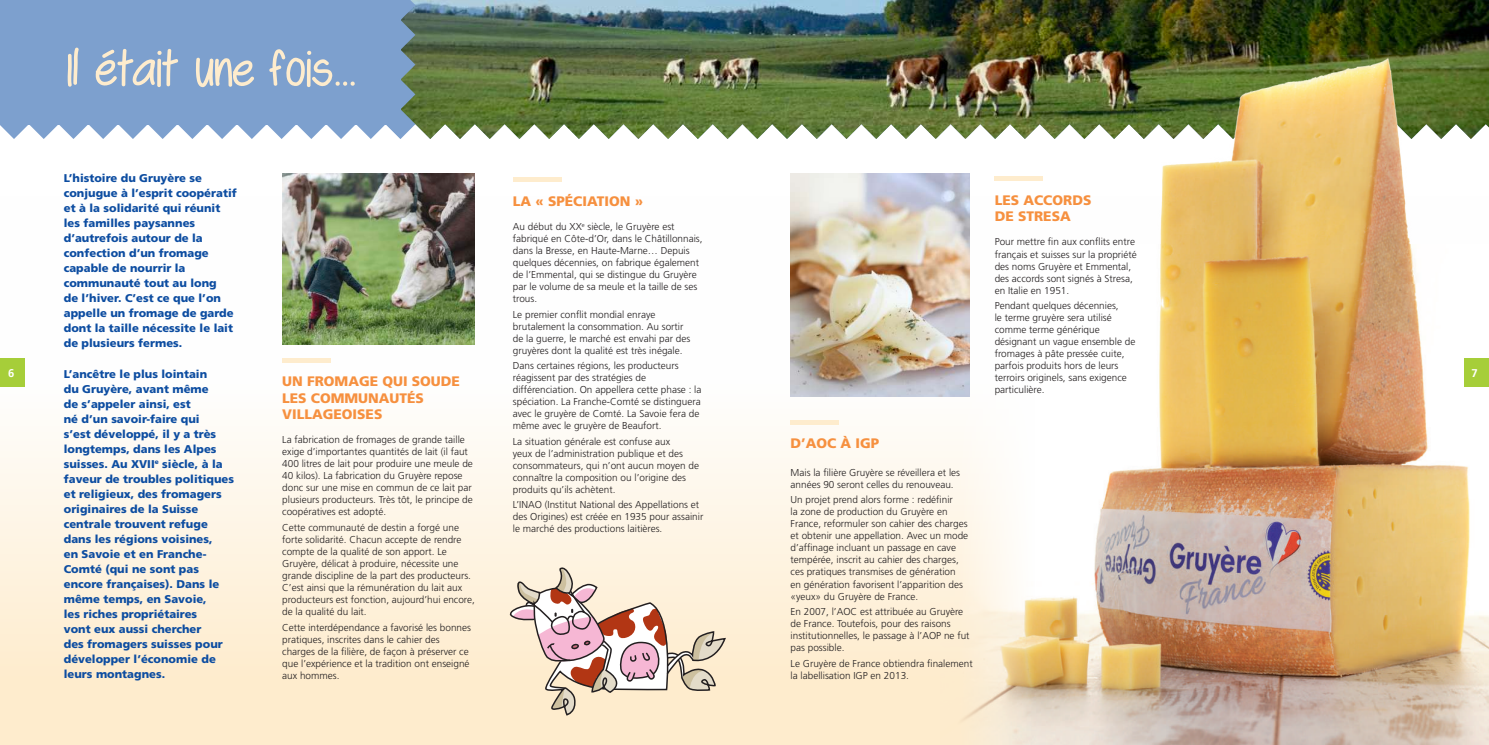
<style>
.page{position:relative;width:1489px;height:745px;background:#fff}
.page>*{position:absolute;margin:0;border:0;box-sizing:border-box;transform-origin:0 0}
.t1{font:51.75px "Swagger";letter-spacing:.01em;color:#feeccd}
.t2{font:900 13.75px/16.5px "Frutiger LT Std";color:#f6903f}
.t3{font:900 11.25px/15px "Frutiger LT Std";color:#0d4da1}
.t4{font:700 11.25px "Frutiger LT Std";color:#fff}
.t5{font:300 10px/12px "Frutiger LT Std";color:#231f20}
</style>
<div class="page">
<div style="left:0;top:196px;width:1488px;height:548px;background:linear-gradient(to bottom,#feffff,#feebcc)"></div>
<div style="left:282px;top:357px;width:49px;height:5px;background:#feeccd"></div>
<div style="left:513px;top:177px;width:48px;height:5px;background:#feeccd"></div>
<img style="left:415px;top:0;width:525px;height:139px">
<img style="left:940px;top:284px;width:548px;height:460px">
<img style="left:940px;top:0;width:548px;height:284px">
<svg style="left:0;top:0;width:415px;height:139px;background:#83a4ce"></svg>
<div style="left:994px;top:176px;width:49px;height:5px;background:#feeccd"></div>
<div style="left:790px;top:419px;width:49px;height:5px;background:#feeccd"></div>
<img style="left:282px;top:174px;width:193px;height:170px">
<img style="left:790px;top:174px;width:179px;height:222px">
<svg style="left:509px;top:565px;width:217px;height:150px;background:#e5cebe"></svg>
<div style="left:0;top:358px;width:24px;height:28px;background:#a6ce39"></div>
<div style="left:1464px;top:358px;width:24px;height:28px;background:#a6ce39"></div>
<h1 class="t1" style="left:64px;top:43px;width:291px">Il était une fois...</h1>
<p class="t3" style="left:64px;top:171px;width:174px">L’histoire du Gruyère se conjugue à l’esprit coopératif et à la solidarité qui réunit les familles paysannes d’autrefois autour de la confection d’un fromage capable de nourrir la communauté tout au long<br>de l’hiver. C’est ce que l’on appelle un fromage de garde dont la taille nécessite le lait de plusieurs fermes.</p>
<p class="t3" style="left:64px;top:366px;width:172px">L’ancêtre le plus lointain<br>du Gruyère, avant même<br>de s’appeler ainsi, est<br>né d’un savoir-faire qui<br>s’est développé, il y a très longtemps, dans les Alpes suisses. Au XVII<sup>e</sup> siècle, à la faveur de troubles politiques et religieux, des fromagers originaires de la Suisse centrale trouvent refuge dans les régions voisines,<br>en Savoie et en Franche-<br>Comté (qui ne sont pas encore françaises). Dans le même temps, en Savoie,<br>les riches propriétaires<br>vont eux aussi chercher<br>des fromagers suisses pour développer l’économie de leurs montagnes.</p>
<h2 class="t2" style="left:282px;top:373px;width:179px">UN FROMAGE QUI SOUDE<br>LES COMMUNAUTÉS<br>VILLAGEOISES</h2>
<h2 class="t2" style="left:513px;top:192px;width:132px">LA « SPÉCIATION »</h2>
<p class="t5" style="left:513px;top:220px;width:191px">Au début du XX<sup>e</sup> siècle, le Gruyère est fabriqué en Côte-d’Or, dans le Châtillonnais, dans la Bresse, en Haute-Marne… Depuis quelques décennies, on fabrique également de l’Emmental, qui se distingue du Gruyère par le volume de sa meule et la taille de ses trous.</p>
<p class="t5" style="left:513px;top:308px;width:179px">Le premier conflit mondial enraye brutalement la consommation. Au sortir de la guerre, le marché est envahi par des gruyères dont la qualité est très inégale.</p>
<p class="t5" style="left:513px;top:359px;width:190px">Dans certaines régions, les producteurs réagissent par des stratégies de différenciation. On appellera cette phase : la spéciation. La Franche-Comté se distinguera avec le gruyère de Comté. La Savoie fera de même avec le gruyère de Beaufort.</p>
<p class="t5" style="left:513px;top:435px;width:188px">La situation générale est confuse aux<br>yeux de l’administration publique et des consommateurs, qui n’ont aucun moyen de connaître la composition ou l’origine des produits qu’ils achètent.</p>
<p class="t5" style="left:513px;top:498px;width:192px">L’INAO (Institut National des Appellations et des Origines) est créée en 1935 pour assainir le marché des productions laitières.</p>
<h2 class="t2" style="left:994px;top:192px;width:98px">LES ACCORDS<br>DE STRESA</h2>
<p class="t5" style="left:994px;top:236px;width:144px">Pour mettre fin aux conflits entre français et suisses sur la propriété des noms Gruyère et Emmental, des accords sont signés à Stresa, en Italie en 1951.</p>
<p class="t5" style="left:994px;top:299px;width:142px">Pendant quelques décennies,<br>le terme gruyère sera utilisé comme terme générique désignant un vague ensemble de fromages à pâte pressée cuite, parfois produits hors de leurs terroirs originels, sans exigence particulière.</p>
<p class="t4" style="left:8px;top:366px;width:8px">6</p>
<p class="t4" style="left:1471px;top:366px;width:8px">7</p>
<p class="t5" style="left:282px;top:433px;width:192px">La fabrication de fromages de grande taille exige d’importantes quantités de lait (il faut 400 litres de lait pour produire une meule de 40 kilos). La fabrication du Gruyère repose donc sur une mise en commun de ce lait par plusieurs producteurs. Très tôt, le principe de coopératives est adopté.</p>
<p class="t5" style="left:282px;top:521px;width:194px">Cette communauté de destin a forgé une forte solidarité. Chacun accepte de rendre compte de la qualité de son apport. Le Gruyère, délicat à produire, nécessite une grande discipline de la part des producteurs.<br>C’est ainsi que la rémunération du lait aux producteurs est fonction, aujourd’hui encore, de la qualité du lait.</p>
<p class="t5" style="left:282px;top:621px;width:190px">Cette interdépendance a favorisé les bonnes pratiques, inscrites dans le cahier des charges de la filière, de façon à préserver ce que l’expérience et la tradition ont enseigné aux hommes.</p>
<h2 class="t2" style="left:790px;top:435px;width:90px">D’AOC À IGP</h2>
<p class="t5" style="left:790px;top:466px;width:171px">Mais la filière Gruyère se réveillera et les années 90 seront celles du renouveau.</p>
<p class="t5" style="left:790px;top:493px;width:179px">Un projet prend alors forme : redéfinir<br>la zone de production du Gruyère en France, reformuler son cahier des charges et obtenir une appellation. Avec un mode d’affinage incluant un passage en cave tempérée, inscrit au cahier des charges, ces pratiques transmises de génération en génération favorisent l’apparition des «yeux» du Gruyère de France.</p>
<p class="t5" style="left:790px;top:605px;width:180px">En 2007, l’AOC est attribuée au Gruyère de France. Toutefois, pour des raisons institutionnelles, le passage à l’AOP ne fut pas possible.</p>
<p class="t5" style="left:790px;top:657px;width:184px">Le Gruyère de France obtiendra finalement la labellisation IGP en 2013.</p>
</div>
